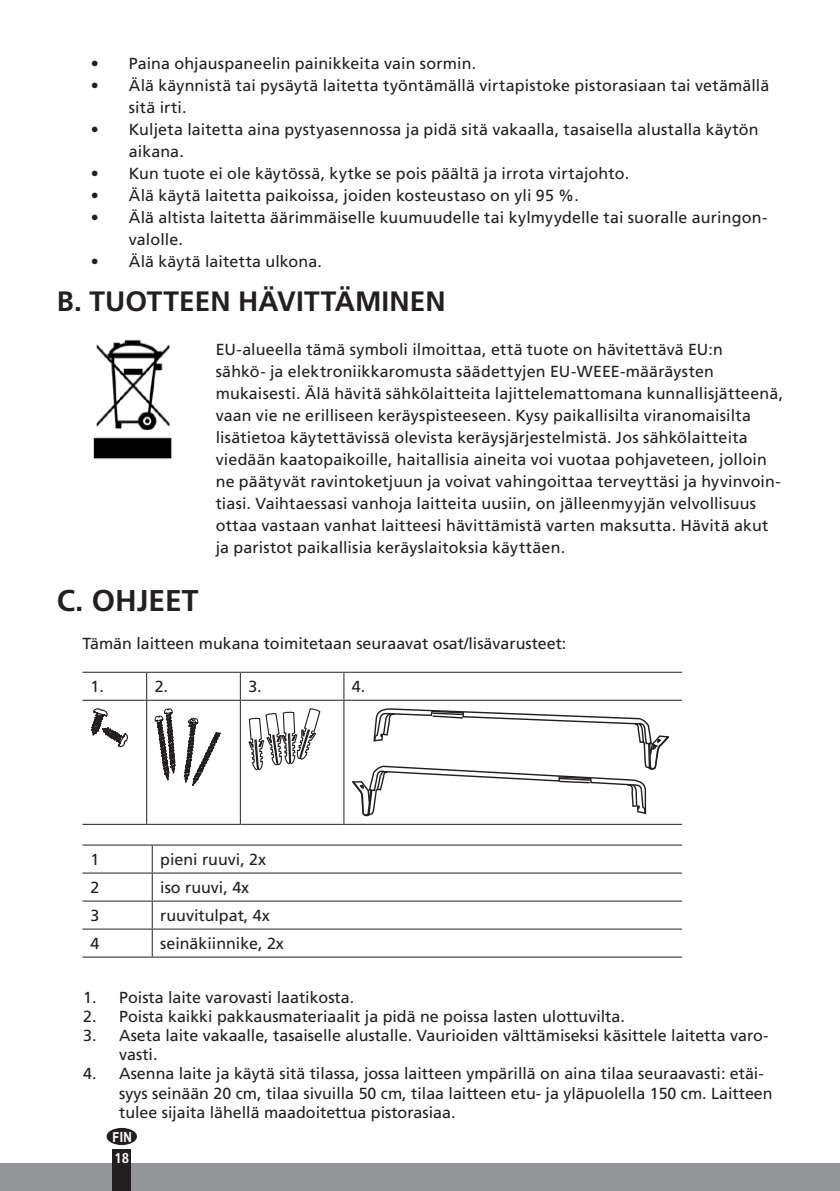
<style>
.page{position:relative;width:840px;height:1191px;background:#fff}
.page>*{position:absolute;margin:0;border:0;box-sizing:border-box;transform-origin:0 0}
.t1{font:700 30px "Frutiger LT Com";color:#231f20}
.t2{font:700 28px "Frutiger LT Com";color:#231f20}
.t3{font:16px/22px "Frutiger LT Com";letter-spacing:.005em;color:#231f20}
.t4{font:16px "Frutiger LT Std";color:#231f20}
.t5{font:700 condensed 14.2px "Frutiger LT Std";color:#fff}
.t6{font:700 14px "Helvetica Neue";color:#fff;scale:.8 1}
</style>
<div class="page">
<img style="left:93px;top:339px;width:79px;height:120px">
<hr style="left:82px;top:671px;width:65px;height:1px;background:#231f20">
<hr style="left:147px;top:671px;width:93px;height:1px;background:#231f20">
<svg style="left:146px;top:672px;width:1px;height:27px"></svg>
<hr style="left:240px;top:671px;width:104px;height:1px;background:#231f20">
<svg style="left:240px;top:672px;width:1px;height:27px"></svg>
<hr style="left:344px;top:671px;width:337px;height:1px;background:#231f20">
<svg style="left:343px;top:672px;width:1px;height:27px"></svg>
<hr style="left:82px;top:699px;width:65px;height:1px;background:#231f20">
<hr style="left:147px;top:699px;width:93px;height:1px;background:#231f20">
<hr style="left:146px;top:700px;width:1px;height:124px;background:#231f20">
<hr style="left:240px;top:699px;width:104px;height:1px;background:#231f20">
<hr style="left:240px;top:700px;width:1px;height:124px;background:#231f20">
<hr style="left:344px;top:699px;width:337px;height:1px;background:#231f20">
<hr style="left:343px;top:700px;width:1px;height:124px;background:#231f20">
<hr style="left:82px;top:824px;width:65px;height:1px;background:#231f20">
<hr style="left:147px;top:824px;width:93px;height:1px;background:#231f20">
<hr style="left:240px;top:824px;width:104px;height:1px;background:#231f20">
<hr style="left:344px;top:824px;width:337px;height:1px;background:#231f20">
<svg style="left:90px;top:708px;width:39px;height:39px"></svg>
<svg style="left:154px;top:708px;width:67px;height:78px"></svg>
<svg style="left:248px;top:708px;width:73px;height:62px"></svg>
<svg style="left:352px;top:708px;width:318px;height:109px"></svg>
<hr style="left:82px;top:844px;width:70px;height:1px;background:#231f20">
<hr style="left:152px;top:844px;width:529px;height:1px;background:#231f20">
<hr style="left:82px;top:872px;width:70px;height:1px;background:#231f20">
<hr style="left:152px;top:872px;width:529px;height:1px;background:#231f20">
<hr style="left:82px;top:900px;width:70px;height:1px;background:#231f20">
<hr style="left:152px;top:900px;width:529px;height:1px;background:#231f20">
<hr style="left:82px;top:928px;width:70px;height:1px;background:#231f20">
<hr style="left:152px;top:928px;width:529px;height:1px;background:#231f20">
<svg style="left:152px;top:845px;width:1px;height:111px"></svg>
<hr style="left:82px;top:956px;width:70px;height:1px;background:#231f20">
<hr style="left:152px;top:956px;width:529px;height:1px;background:#231f20">
<div style="left:0;top:1163px;width:839px;height:28px;background:#939598"></div>
<div style="left:106px;top:1127px;width:31px;height:18px;background:#231f20;border-radius:50%"></div>
<div style="left:112px;top:1149px;width:19px;height:42px;background:#231f20"></div>
<p class="t3" style="left:91px;top:52px;width:386px">• Paina ohjauspaneelin painikkeita vain sormin.</p>
<p class="t3" style="left:129px;top:74px;width:641px;text-indent:-38px">• Älä käynnistä tai pysäytä laitetta työntämällä virtapistoke pistorasiaan tai vetämällä sitä irti.</p>
<p class="t3" style="left:129px;top:118px;width:631px;text-indent:-38px">• Kuljeta laitetta aina pystyasennossa ja pidä sitä vakaalla, tasaisella alustalla käytön aikana.</p>
<p class="t3" style="left:91px;top:162px;width:539px">• Kun tuote ei ole käytössä, kytke se pois päältä ja irrota virtajohto.</p>
<p class="t3" style="left:91px;top:184px;width:489px">• Älä käytä laitetta paikoissa, joiden kosteustaso on yli 95 %.</p>
<p class="t3" style="left:129px;top:206px;width:639px;text-indent:-38px">• Älä altista laitetta äärimmäiselle kuumuudelle tai kylmyydelle tai suoralle auringon&shy;valolle.</p>
<p class="t3" style="left:91px;top:250px;width:232px">• Älä käytä laitetta ulkona.</p>
<p class="t2" style="left:57px;top:285px;width:390px">B. TUOTTEEN HÄVITTÄMINEN</p>
<p class="t3" style="left:215px;top:338px;width:568px">EU-alueella tämä symboli ilmoittaa, että tuote on hävitettävä EU:n<br>sähkö- ja elektroniikkaromusta säädettyjen EU-WEEE-määräysten mukaisesti. Älä hävitä sähkölaitteita lajittelemattomana kunnallisjätteenä, vaan vie ne erilliseen keräyspisteeseen. Kysy paikallisilta viranomaisilta lisätietoa käytettävissä olevista keräysjärjestelmistä. Jos sähkölaitteita viedään kaatopaikoille, haitallisia aineita voi vuotaa pohjaveteen, jolloin ne päätyvät ravintoketjuun ja voivat vahingoittaa terveyttäsi ja hyvinvoin&shy;tiasi. Vaihtaessasi vanhoja laitteita uusiin, on jälleenmyyjän velvollisuus ottaa vastaan vanhat laitteesi hävittämistä varten maksutta. Hävitä akut ja paristot paikallisia keräyslaitoksia käyttäen.</p>
<p class="t1" style="left:57px;top:583px;width:143px">C. OHJEET</p>
<p class="t3" style="left:82px;top:633px;width:485px">Tämän laitteen mukana toimitetaan seuraavat osat/lisävarusteet:</p>
<p class="t4" style="left:90px;top:677px;width:15px">1.</p>
<p class="t4" style="left:155px;top:677px;width:15px">2.</p>
<p class="t4" style="left:248px;top:677px;width:15px">3.</p>
<p class="t4" style="left:352px;top:677px;width:15px">4.</p>
<p class="t3" style="left:90px;top:848px;width:10px">1</p>
<p class="t3" style="left:160px;top:848px;width:107px">pieni ruuvi, 2x</p>
<p class="t3" style="left:90px;top:876px;width:10px">2</p>
<p class="t3" style="left:160px;top:876px;width:90px">iso ruuvi, 4x</p>
<p class="t3" style="left:90px;top:904px;width:10px">3</p>
<p class="t3" style="left:160px;top:904px;width:111px">ruuvitulpat, 4x</p>
<p class="t3" style="left:90px;top:932px;width:10px">4</p>
<p class="t3" style="left:160px;top:932px;width:125px">seinäkiinnike, 2x</p>
<p class="t3" style="left:83px;top:986px;width:272px">1. Poista laite varovasti laatikosta.</p>
<p class="t3" style="left:83px;top:1005px;width:543px">2. Poista kaikki pakkausmateriaalit ja pidä ne poissa lasten ulottuvilta.</p>
<p class="t3" style="left:119px;top:1025px;width:650px;line-height:19.2px;text-indent:-36px">3. Aseta laite vakaalle, tasaiselle alustalle. Vaurioiden välttämiseksi käsittele laitetta varo&shy;vasti.</p>
<p class="t3" style="left:119px;top:1064px;width:654px;line-height:19.2px;text-indent:-36px">4. Asenna laite ja käytä sitä tilassa, jossa laitteen ympärillä on aina tilaa seuraavasti: etäi&shy;syys seinään 20 cm, tilaa sivuilla 50 cm, tilaa laitteen etu- ja yläpuolella 150 cm. Laitteen tulee sijaita lähellä maadoitettua pistorasiaa.</p>
<p class="t6" style="left:112px;top:1126px;width:26px">FIN</p>
<p class="t5" style="left:114px;top:1150px;width:16px">18</p>
</div>
